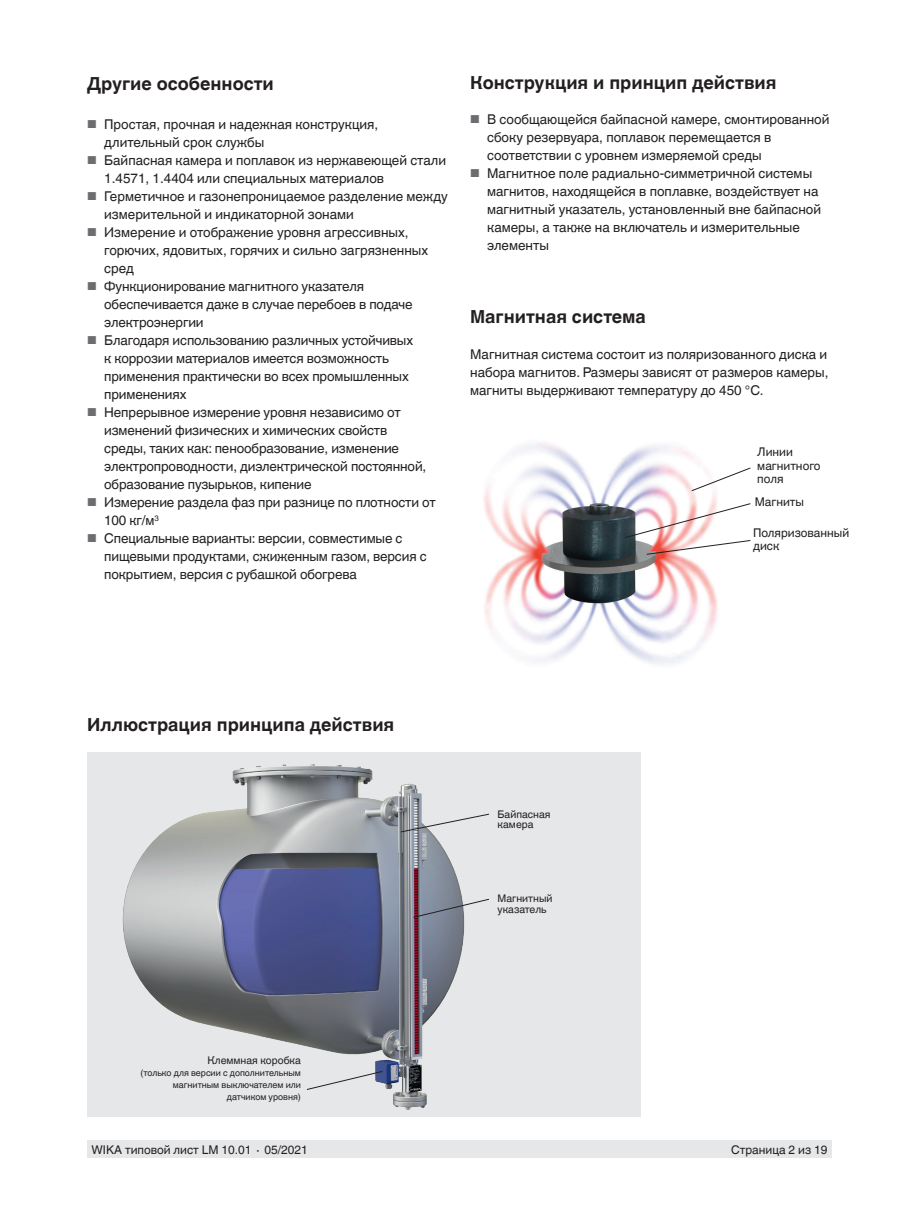
<style>
.page{position:relative;width:919px;height:1214px;background:#fff}
.page>*{position:absolute;margin:0;border:0;box-sizing:border-box;transform-origin:0 0}
.t1{font:700 18px "Helvetica World";color:#231f20}
.t2{font:13.5px/18px "Helvetica World";letter-spacing:-.01em;color:#231f20}
.t3{font:12px/13.5px "Helvetica World";color:#231f20}
.t4{font:10.5px/10.5px "Helvetica World";color:#231f20}
.t5{font:9px/12px "Helvetica World";color:#231f20;text-align:right}
.s1{font-size:11.55px;color:#6c6d70}
</style>
<div class="page">
<div style="left:87px;top:1140px;width:744px;height:17px;background:#e6e7e9"></div>
<img style="left:484px;top:442px;width:234px;height:223px">
<svg style="left:690px;top:467px;width:61px;height:25px"></svg>
<svg style="left:624px;top:503px;width:127px;height:52px"></svg>
<div style="left:87px;top:752px;width:553px;height:364px;background:#e6e7e9"></div>
<img style="left:122px;top:764px;width:343px;height:346px">
<svg style="left:400px;top:813px;width:89px;height:19px"></svg>
<svg style="left:412px;top:898px;width:77px;height:20px"></svg>
<svg style="left:306px;top:1070px;width:77px;height:20px"></svg>
<h1 class="t1" style="left:87px;top:73px;width:188px">Другие особенности</h1>
<p class="t2" style="left:104px;top:115px;width:275px;text-indent:-17px"><span class="s1">■</span> Простая, прочная и надежная конструкция, длительный срок службы</p>
<p class="t2" style="left:104px;top:151px;width:343px;text-indent:-17px"><span class="s1">■</span> Байпасная камера и поплавок из нержавеющей стали<br>1.4571, 1.4404 или специальных материалов</p>
<p class="t2" style="left:104px;top:187px;width:345px;text-indent:-17px"><span class="s1">■</span> Герметичное и газонепроницаемое разделение между измерительной и индикаторной зонами</p>
<p class="t2" style="left:104px;top:223px;width:325px;text-indent:-17px"><span class="s1">■</span> Измерение и отображение уровня агрессивных, горючих, ядовитых, горячих и сильно загрязненных сред</p>
<p class="t2" style="left:104px;top:277px;width:310px;text-indent:-17px"><span class="s1">■</span> Функционирование магнитного указателя обеспечивается даже в случае перебоев в подаче электроэнергии</p>
<p class="t2" style="left:104px;top:331px;width:310px;text-indent:-17px"><span class="s1">■</span> Благодаря использованию различных устойчивых к коррозии материалов имеется возможность применения практически во всех промышленных применениях</p>
<p class="t2" style="left:104px;top:403px;width:323px;text-indent:-17px"><span class="s1">■</span> Непрерывное измерение уровня независимо от изменений физических и химических свойств среды, таких как: пенообразование, изменение электропроводности, диэлектрической постоянной, образование пузырьков, кипение</p>
<p class="t2" style="left:104px;top:493px;width:333px;text-indent:-17px"><span class="s1">■</span> Измерение раздела фаз при разнице по плотности от<br>100 кг/м<sup>3</sup></p>
<p class="t2" style="left:104px;top:529px;width:324px;text-indent:-17px"><span class="s1">■</span> Специальные варианты: версии, совместимые с пищевыми продуктами, сжиженным газом, версия с покрытием, версия с рубашкой обогрева</p>
<h1 class="t1" style="left:470px;top:73px;width:308px">Конструкция и принцип действия</h1>
<p class="t2" style="left:487px;top:110px;width:344px;text-indent:-17px"><span class="s1">■</span> В сообщающейся байпасной камере, смонтированной сбоку резервуара, поплавок перемещается в соответствии с уровнем измеряемой среды</p>
<p class="t2" style="left:487px;top:164px;width:335px;text-indent:-17px"><span class="s1">■</span> Магнитное поле радиально-симметричной системы магнитов, находящейся в поплавке, воздействует на магнитный указатель, установленный вне байпасной камеры, а также на включатель и измерительные элементы</p>
<h1 class="t1" style="left:470px;top:307px;width:177px">Магнитная система</h1>
<p class="t2" style="left:470px;top:346px;width:360px;text-align:justify">Магнитная система состоит из поляризованного диска и набора магнитов. Размеры зависят от размеров камеры, магниты выдерживают температуру до 450 °C.</p>
<p class="t3" style="left:757px;top:445px;width:65px">Линии магнитного поля</p>
<p class="t3" style="left:754px;top:495px;width:51px">Магниты</p>
<p class="t3" style="left:753px;top:526px;width:98px">Поляризованный диск</p>
<h1 class="t1" style="left:87px;top:714px;width:309px">Иллюстрация принципа действия</h1>
<p class="t4" style="left:497px;top:809px;width:54px">Байпасная камера</p>
<p class="t4" style="left:497px;top:893px;width:56px">Магнитный указатель</p>
<p class="t4" style="left:207px;top:1055px;width:95px">Клеммная коробка</p>
<p class="t5" style="left:140px;top:1067px;width:162px">(только для версии с дополнительным магнитным выключателем или датчиком уровня)</p>
<p class="t3" style="left:91px;top:1142px;width:218px">WIKA типовой лист LM 10.01 ∙ 05/2021</p>
<p class="t3" style="left:731px;top:1142px;width:98px">Страница 2 из 19</p>
</div>
